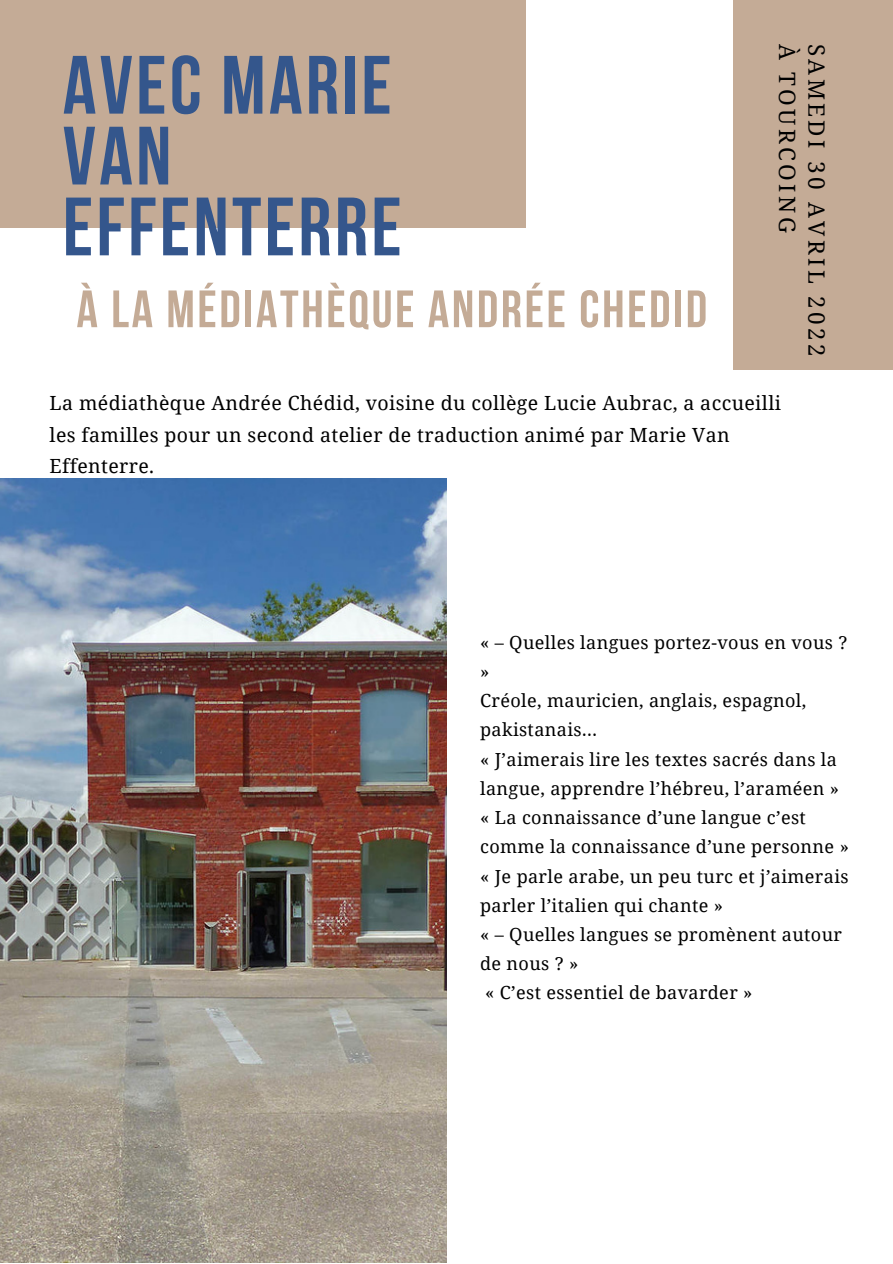
<style>
.page{position:relative;width:893px;height:1264px;background:#fff}
.page>*{position:absolute;margin:0;border:0;box-sizing:border-box;transform-origin:0 0}
.t1{font:700 82.5px/70.8px "Bebas Neue";letter-spacing:.04em;color:#34568c}
.t2{font:700 52.5px "Bebas Neue";letter-spacing:.05em;color:#c4ab96}
.t3{font:22.5px/29.2px "Noto Serif";letter-spacing:.15em;color:#000}
.t4{font:19.5px/31.5px "Noto Serif";letter-spacing:.02em;color:#000}
.t5{font:18px/29.2px "Noto Serif";letter-spacing:.02em;color:#000}
</style>
<div class="page">
<div style="left:0;top:0;width:525px;height:228px;background:#c4ab96"></div>
<img style="left:0;top:479px;width:446px;height:783px">
<div style="left:732px;top:0;width:160px;height:370px;background:#c4ab96"></div>
<h1 class="t1" style="left:63px;top:58px;width:340px">AVEC MARIE<br>VAN<br>EFFENTERRE</h1>
<h2 class="t2" style="left:76px;top:288px;width:632px">À LA MÉDIATHÈQUE ANDRÉE CHEDID</h2>
<p class="t3" style="left:831px;top:44px;width:314px;rotate:90deg">SAMEDI 30 AVRIL 2022<br>À TOURCOING</p>
<p class="t4" style="left:50px;top:387px;width:732px">La médiathèque Andrée Chédid, voisine du collège Lucie Aubrac, a accueilli les familles pour un second atelier de traduction animé par Marie Van<br>Effenterre.</p>
<p class="t5" style="left:480px;top:627px;width:370px">« – Quelles langues portez-vous en vous ? »<br>Créole, mauricien, anglais, espagnol, pakistanais…<br>« J’aimerais lire les textes sacrés dans la langue, apprendre l’hébreu, l’araméen » « La connaissance d’une langue c’est comme la connaissance d’une personne » « Je parle arabe, un peu turc et j’aimerais parler l’italien qui chante »<br>« – Quelles langues se promènent autour de nous ? »<br>« C’est essentiel de bavarder »</p>
</div>
